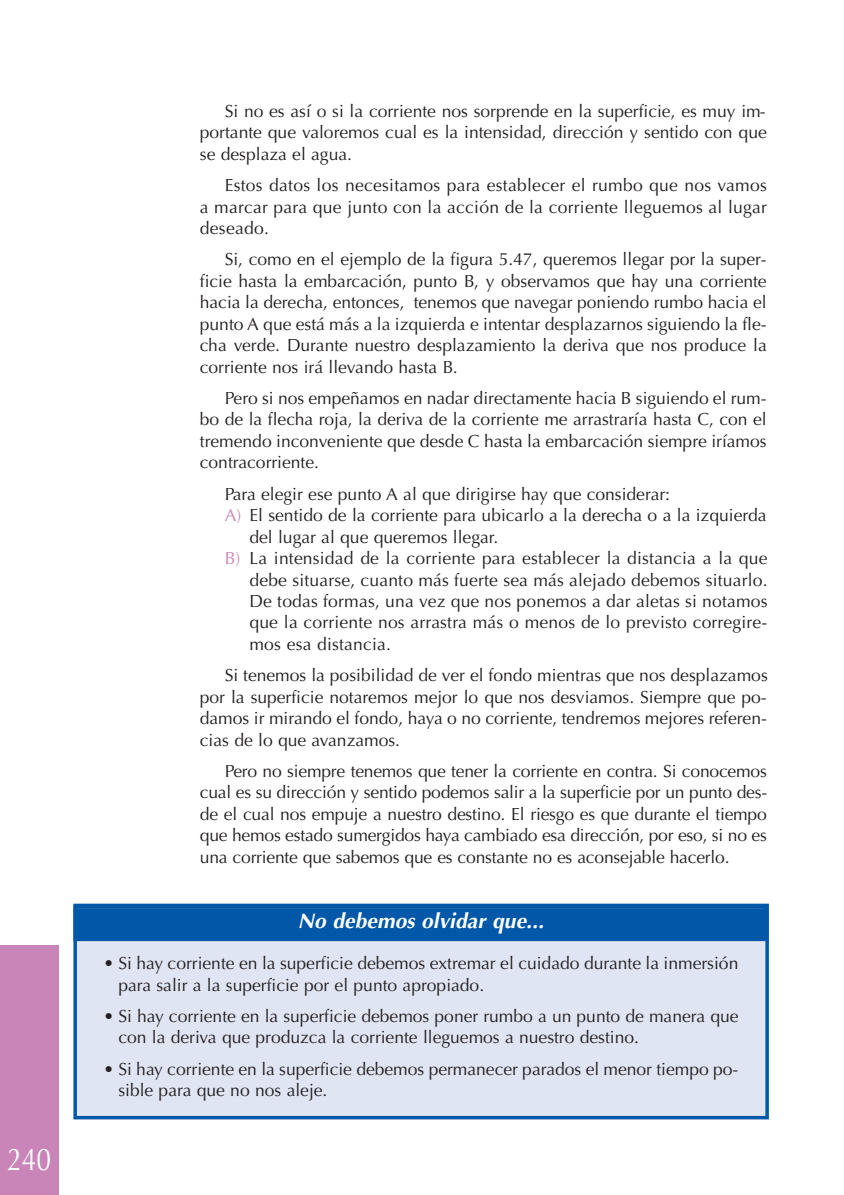
<style>
.page{position:relative;width:844px;height:1195px;background:#fff}
.page>*{position:absolute;margin:0;border:0;box-sizing:border-box;transform-origin:0 0}
.t1{font:31.5px "Optima";color:#fff;scale:.83 1}
.t2{font:italic 700 21px "Optima";color:#fff}
.t3{font:17.5px/21.3px "Optima";color:#231f20;text-align:justify}
.s1{color:#ca85b8}
</style>
<div class="page">
<div style="left:0;top:945px;width:58px;height:249px;background:#ca85b8"></div>
<div style="left:77px;top:907px;width:688px;height:208px;background:#e0e5f3"></div>
<div style="left:73px;top:903px;width:695px;height:216px;border:4px solid #0157a8"></div>
<div style="left:77px;top:908px;width:687px;height:29px;background:#0157a8"></div>
<div style="left:73px;top:905px;width:695px;height:36px;border:4px solid #0157a8"></div>
<h1 class="t1" style="left:7px;top:1140px;width:54px">240</h1>
<p class="t3" style="left:200px;top:100px;width:568px;text-indent:25px">Si no es así o si la corriente nos sorprende en la superficie, es muy im&shy;portante que valoremos cual es la intensidad, dirección y sentido con que se desplaza el agua.</p>
<p class="t3" style="left:200px;top:175px;width:568px;text-indent:25px">Estos datos los necesitamos para establecer el rumbo que nos vamos a marcar para que junto con la acción de la corriente lleguemos al lugar deseado.</p>
<p class="t3" style="left:200px;top:249px;width:568px;text-indent:25px">Si, como en el ejemplo de la figura 5.47, queremos llegar por la super&shy;ficie hasta la embarcación, punto B, y observamos que hay una corriente hacia la derecha, entonces, tenemos que navegar poniendo rumbo hacia el punto A que está más a la izquierda e intentar desplazarnos siguiendo la fle&shy;cha verde. Durante nuestro desplazamiento la deriva que nos produce la corriente nos irá llevando hasta B.</p>
<p class="t3" style="left:200px;top:387px;width:568px;text-indent:25px">Pero si nos empeñamos en nadar directamente hacia B siguiendo el rum&shy;bo de la flecha roja, la deriva de la corriente me arrastraría hasta C, con el tremendo inconveniente que desde C hasta la embarcación siempre iríamos contracorriente.</p>
<p class="t3" style="left:225px;top:483px;width:447px">Para elegir ese punto A al que dirigirse hay que considerar:</p>
<p class="t3" style="left:225px;top:505px;width:543px"><span class="s1">A)</span> El sentido de la corriente para ubicarlo a la derecha o a la izquierda</p>
<p class="t3" style="left:249px;top:526px;width:250px">del lugar al que queremos llegar.</p>
<p class="t3" style="left:225px;top:547px;width:544px"><span class="s1">B)</span> La intensidad de la corriente para establecer la distancia a la que</p>
<p class="t3" style="left:249px;top:569px;width:519px">debe situarse, cuanto más fuerte sea más alejado debemos situarlo.</p>
<p class="t3" style="left:249px;top:590px;width:519px">De todas formas, una vez que nos ponemos a dar aletas si notamos</p>
<p class="t3" style="left:249px;top:612px;width:519px">que la corriente nos arrastra más o menos de lo previsto corregire-</p>
<p class="t3" style="left:249px;top:633px;width:143px">mos esa distancia.</p>
<p class="t3" style="left:200px;top:665px;width:569px;text-indent:25px">Si tenemos la posibilidad de ver el fondo mientras que nos desplazamos por la superficie notaremos mejor lo que nos desviamos. Siempre que po&shy;damos ir mirando el fondo, haya o no corriente, tendremos mejores referen&shy;cias de lo que avanzamos.</p>
<p class="t3" style="left:200px;top:760px;width:569px;text-indent:25px">Pero no siempre tenemos que tener la corriente en contra. Si conocemos cual es su dirección y sentido podemos salir a la superficie por un punto des&shy;de el cual nos empuje a nuestro destino. El riesgo es que durante el tiempo que hemos estado sumergidos haya cambiado esa dirección, por eso, si no es una corriente que sabemos que es constante no es aconsejable hacerlo.</p>
<p class="t2" style="left:298px;top:908px;width:252px">No debemos olvidar que...</p>
<p class="t3" style="left:118px;top:952px;width:621px;text-indent:-15px">• Si hay corriente en la superficie debemos extremar el cuidado durante la inmersión para salir a la superficie por el punto apropiado.</p>
<p class="t3" style="left:118px;top:1005px;width:621px;text-indent:-15px">• Si hay corriente en la superficie debemos poner rumbo a un punto de manera que con la deriva que produzca la corriente lleguemos a nuestro destino.</p>
<p class="t3" style="left:118px;top:1058px;width:621px;text-indent:-15px">• Si hay corriente en la superficie debemos permanecer parados el menor tiempo po&shy;sible para que no nos aleje.</p>
</div>
